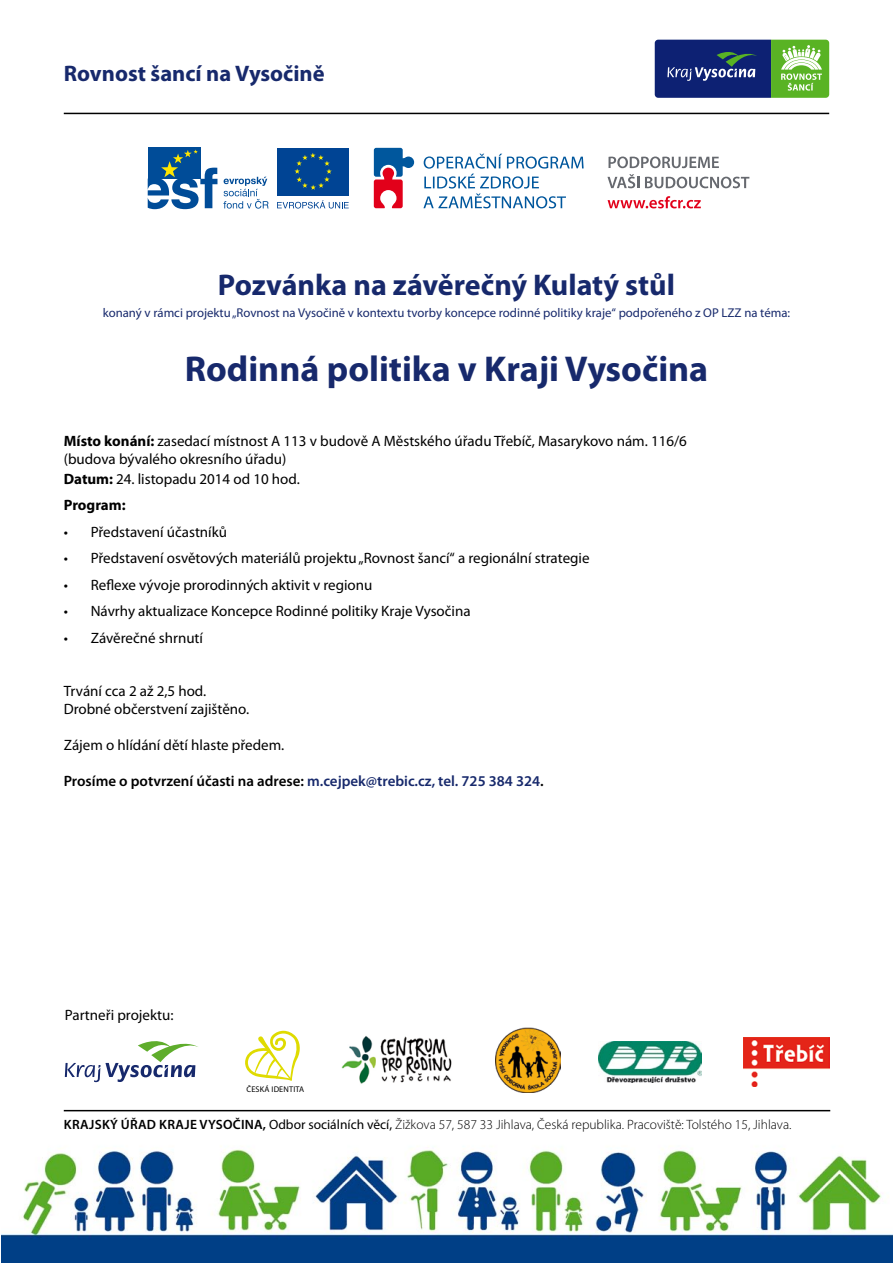
<style>
.page{position:relative;width:893px;height:1263px;background:#fff}
.page>*{position:absolute;margin:0;border:0;box-sizing:border-box;transform-origin:0 0}
.t1{font:700 36px "Myriad Pro";color:#17296c}
.t2{font:700 30px "Myriad Pro";color:#17296c}
.t3{font:700 22.5px "Myriad Pro";color:#17296c}
.t4{font:15px/18px "Myriad Pro";color:#000}
.t5{font:600 15px "Myriad Pro";color:#000}
.t6{font:300 13.5px "Myriad Pro";color:#000}
.t7{font:12.75px "Myriad Pro";color:#17296c}
.t8{font:8.25px "Myriad Pro";letter-spacing:.02em;color:#000}
.s1{font-weight:700}
.s2{color:#17296c}
.s3{font-weight:600}
.s4{font-weight:400}
</style>
<div class="page">
<svg style="left:423px;top:154px;width:161px;height:54px"></svg>
<svg style="left:374px;top:148px;width:40px;height:60px"></svg>
<div style="left:277px;top:148px;width:72px;height:48px;background:#004494"></div>
<svg style="left:294px;top:153px;width:38px;height:37px"></svg>
<svg style="left:277px;top:200px;width:72px;height:9px"></svg>
<svg style="left:608px;top:157px;width:111px;height:11px"></svg>
<svg style="left:607px;top:174px;width:32px;height:14px"></svg>
<svg style="left:645px;top:177px;width:104px;height:11px"></svg>
<svg style="left:608px;top:196px;width:93px;height:12px"></svg>
<div style="left:148px;top:148px;width:52px;height:31px;background:#004c98"></div>
<svg style="left:148px;top:149px;width:69px;height:60px"></svg>
<svg style="left:223px;top:177px;width:46px;height:32px"></svg>
<hr style="left:64px;top:113px;width:765px;height:1px;background:#000">
<hr style="left:64px;top:1110px;width:766px;height:1px;background:#000">
<img style="left:1px;top:1148px;width:892px;height:115px">
<svg style="left:245px;top:1031px;width:55px;height:50px"></svg>
<img style="left:495px;top:1027px;width:65px;height:66px">
<img style="left:743px;top:1037px;width:86px;height:49px">
<img style="left:341px;top:1036px;width:111px;height:48px">
<img style="left:598px;top:1042px;width:104px;height:40px">
<svg style="left:106px;top:1041px;width:92px;height:41px"></svg>
<svg style="left:65px;top:1063px;width:35px;height:19px"></svg>
<svg style="left:655px;top:40px;width:174px;height:58px"></svg>
<h3 class="t3" style="left:64px;top:58px;width:262px">Rovnost šancí na Vysočině</h3>
<h2 class="t2" style="left:218px;top:265px;width:458px">Pozvánka na závěrečný Kulatý stůl</h2>
<p class="t7" style="left:103px;top:305px;width:689px">konaný v rámci projektu „Rovnost na Vysočině v kontextu tvorby koncepce rodinné politiky kraje“ podpořeného z OP LZZ na téma:</p>
<h1 class="t1" style="left:185px;top:345px;width:525px">Rodinná politika v Kraji Vysočina</h1>
<p class="t4" style="left:64px;top:432px;width:625px"><span class="s1">Místo konání:</span> zasedací místnost A 113 v budově A Městského úřadu Třebíč, Masarykovo nám. 116/6 (budova bývalého okresního úřadu)</p>
<p class="t4" style="left:64px;top:465px;width:238px;line-height:26.5px"><span class="s1">Datum:</span> 24. listopadu 2014 od 10 hod.<br><span class="s1">Program:</span></p>
<p class="t4" style="left:64px;top:523px;width:165px">• Představení účastníků</p>
<p class="t4" style="left:64px;top:549px;width:527px">• Představení osvětových materiálů projektu „Rovnost šancí“ a regionální strategie</p>
<p class="t4" style="left:64px;top:576px;width:310px">• Reflexe vývoje prorodinných aktivit v regionu</p>
<p class="t4" style="left:64px;top:602px;width:408px">• Návrhy aktualizace Koncepce Rodinné politiky Kraje Vysočina</p>
<p class="t4" style="left:64px;top:629px;width:141px">• Závěrečné shrnutí</p>
<p class="t4" style="left:64px;top:682px;width:187px">Trvání cca 2 až 2,5 hod.<br>Drobné občerstvení zajištěno.</p>
<p class="t4" style="left:64px;top:736px;width:222px">Zájem o hlídání dětí hlaste předem.</p>
<p class="t5" style="left:64px;top:771px;width:481px">Prosíme o potvrzení účasti na adrese: <span class="s2">m.cejpek@trebic.cz, tel. 725 384 324</span>.</p>
<p class="t4" style="left:65px;top:1006px;width:110px">Partneři projektu:</p>
<p class="t8" style="left:246px;top:1084px;width:55px">Česká identita</p>
<p class="t6" style="left:64px;top:1116px;width:729px"><span class="s3">Krajský úřad Kraje Vysočina,</span> <span class="s4">Odbor sociálních věcí,</span> Žižkova 57, 587 33 Jihlava, Česká republika. Pracoviště: Tolstého 15, Jihlava.</p>
</div>
